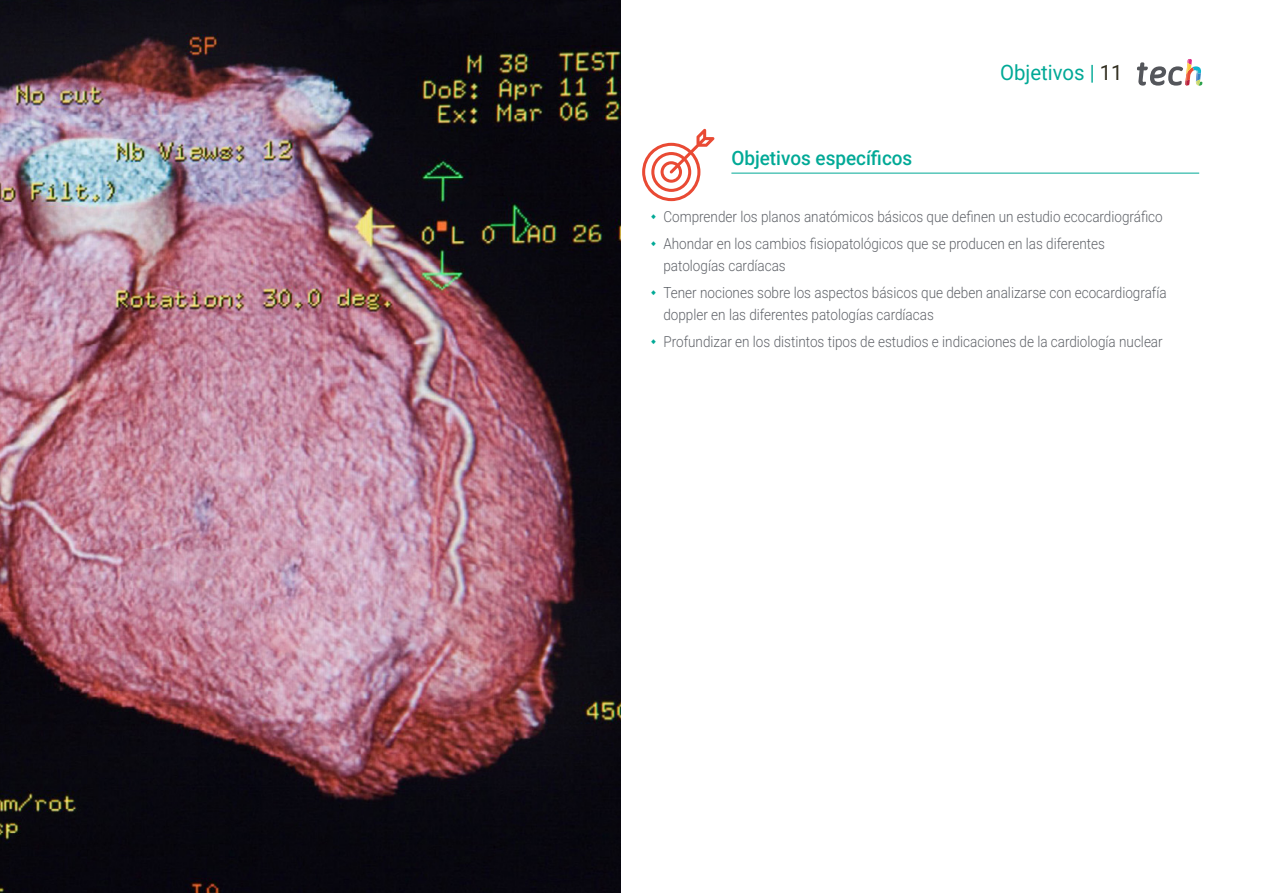
<style>
.page{position:relative;width:1263px;height:893px;background:#fff}
.page>*{position:absolute;margin:0;border:0;box-sizing:border-box;transform-origin:0 0}
.t1{font:21px "Roboto";color:#00a996}
.t2{font:500 19.5px "Roboto";color:#00a996}
.t3{font:300 15px/26.7px "Roboto";color:#61646a;scale:.9 1}
.s1{color:#312e20}
</style>
<div class="page">
<img style="left:0;top:0;width:621px;height:893px">
<svg style="left:1137px;top:59px;width:65px;height:27px"></svg>
<hr style="left:731px;top:173px;width:468px;height:1px;background:#00a996">
<svg style="left:642px;top:129px;width:72px;height:72px"></svg>
<h2 class="t2" style="left:731px;top:144px;width:182px">Objetivos específicos</h2>
<h1 class="t1" style="left:1000px;top:57px;width:124px">Objetivos | <span class="s1">11</span></h1>
<p class="t3" style="left:663px;top:202px;width:556px">Comprender los planos anatómicos básicos que definen un estudio ecocardiográfico<br>Ahondar en los cambios fisiopatológicos que se producen en las diferentes</p>
<p class="t3" style="left:663px;top:252px;width:561px">patologías cardíacas<br>Tener nociones sobre los aspectos básicos que deben analizarse con ecocardiografía</p>
<p class="t3" style="left:663px;top:301px;width:556px">doppler en las diferentes patologías cardíacas<br>Profundizar en los distintos tipos de estudios e indicaciones de la cardiología nuclear</p>
</div>
